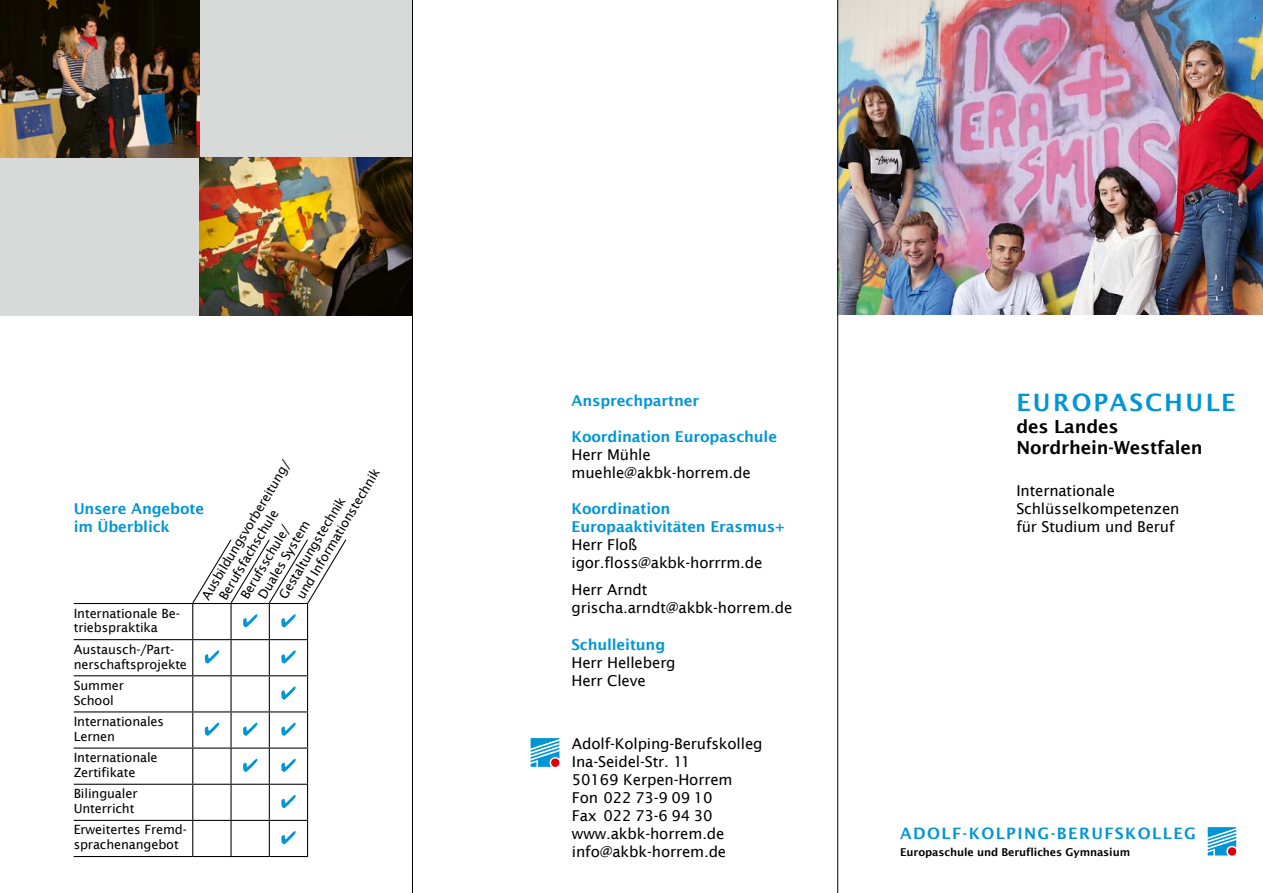
<style>
.page{position:relative;width:1263px;height:893px;background:#fff}
.page>*{position:absolute;margin:0;border:0;box-sizing:border-box;transform-origin:0 0}
.t1{font:600 24px "Lucida Sans";letter-spacing:.08em;color:#0095d5}
.t2{font:600 18px/21.6px "Lucida Sans";letter-spacing:-.01em;color:#000}
.t3{font:600 15.75px "Lucida Sans";letter-spacing:.09em;color:#0095d5}
.t4{font:15px/18.1px "Lucida Sans";letter-spacing:-.01em;color:#000}
.t5{font:600 15px/18.1px "Lucida Sans";letter-spacing:-.01em;color:#0095d5}
.t6{font:12.75px/14.9px "Lucida Sans";letter-spacing:-.01em;color:#000}
.t7{font:600 10.8px "Lucida Sans";letter-spacing:-.01em;color:#000}
</style>
<div class="page">
<hr style="left:192px;top:640px;width:1px;height:35px;background:#000">
<hr style="left:230px;top:640px;width:2px;height:35px;background:#000">
<hr style="left:269px;top:640px;width:1px;height:35px;background:#000">
<hr style="left:307px;top:640px;width:1px;height:35px;background:#000">
<hr style="left:74px;top:675px;width:119px;height:1px;background:#000">
<hr style="left:193px;top:675px;width:38px;height:1px;background:#000">
<hr style="left:192px;top:676px;width:1px;height:35px;background:#000">
<hr style="left:231px;top:675px;width:38px;height:1px;background:#000">
<hr style="left:230px;top:676px;width:2px;height:35px;background:#000">
<hr style="left:269px;top:675px;width:39px;height:1px;background:#000">
<hr style="left:269px;top:676px;width:1px;height:35px;background:#000">
<hr style="left:307px;top:676px;width:1px;height:35px;background:#000">
<hr style="left:74px;top:711px;width:119px;height:1px;background:#000">
<hr style="left:193px;top:711px;width:38px;height:1px;background:#000">
<hr style="left:192px;top:712px;width:1px;height:35px;background:#000">
<hr style="left:231px;top:711px;width:38px;height:1px;background:#000">
<hr style="left:230px;top:712px;width:2px;height:35px;background:#000">
<hr style="left:269px;top:711px;width:39px;height:1px;background:#000">
<hr style="left:269px;top:712px;width:1px;height:35px;background:#000">
<hr style="left:307px;top:712px;width:1px;height:35px;background:#000">
<hr style="left:74px;top:747px;width:119px;height:2px;background:#000">
<hr style="left:193px;top:747px;width:38px;height:2px;background:#000">
<hr style="left:192px;top:749px;width:1px;height:35px;background:#000">
<hr style="left:231px;top:747px;width:38px;height:2px;background:#000">
<hr style="left:230px;top:749px;width:2px;height:35px;background:#000">
<hr style="left:269px;top:747px;width:39px;height:2px;background:#000">
<hr style="left:269px;top:749px;width:1px;height:35px;background:#000">
<hr style="left:307px;top:749px;width:1px;height:35px;background:#000">
<hr style="left:74px;top:784px;width:119px;height:1px;background:#000">
<hr style="left:193px;top:784px;width:38px;height:1px;background:#000">
<hr style="left:192px;top:785px;width:1px;height:35px;background:#000">
<hr style="left:231px;top:784px;width:38px;height:1px;background:#000">
<hr style="left:230px;top:785px;width:2px;height:35px;background:#000">
<hr style="left:269px;top:784px;width:39px;height:1px;background:#000">
<hr style="left:269px;top:785px;width:1px;height:35px;background:#000">
<hr style="left:307px;top:785px;width:1px;height:35px;background:#000">
<hr style="left:74px;top:820px;width:119px;height:1px;background:#000">
<hr style="left:193px;top:820px;width:38px;height:1px;background:#000">
<hr style="left:192px;top:821px;width:1px;height:35px;background:#000">
<hr style="left:231px;top:820px;width:38px;height:1px;background:#000">
<hr style="left:230px;top:821px;width:2px;height:35px;background:#000">
<hr style="left:269px;top:820px;width:39px;height:1px;background:#000">
<hr style="left:269px;top:821px;width:1px;height:35px;background:#000">
<hr style="left:307px;top:821px;width:1px;height:35px;background:#000">
<hr style="left:74px;top:856px;width:119px;height:1px;background:#000">
<hr style="left:193px;top:856px;width:38px;height:1px;background:#000">
<hr style="left:231px;top:856px;width:38px;height:1px;background:#000">
<hr style="left:269px;top:856px;width:39px;height:1px;background:#000">
<hr style="left:74px;top:603px;width:119px;height:1px;background:#000">
<hr style="left:192px;top:604px;width:1px;height:35px;background:#000">
<hr style="left:230px;top:604px;width:2px;height:35px;background:#000">
<hr style="left:269px;top:604px;width:1px;height:35px;background:#000">
<hr style="left:307px;top:604px;width:1px;height:35px;background:#000">
<hr style="left:74px;top:639px;width:119px;height:1px;background:#000">
<hr style="left:193px;top:639px;width:38px;height:1px;background:#000">
<hr style="left:231px;top:639px;width:38px;height:1px;background:#000">
<hr style="left:269px;top:639px;width:39px;height:1px;background:#000">
<hr style="left:193px;top:603px;width:38px;height:1px;background:#000">
<hr style="left:231px;top:603px;width:38px;height:1px;background:#000">
<hr style="left:269px;top:603px;width:39px;height:1px;background:#000">
<svg style="left:243px;top:614px;width:14px;height:13px"></svg>
<svg style="left:281px;top:614px;width:15px;height:13px"></svg>
<svg style="left:205px;top:650px;width:14px;height:13px"></svg>
<svg style="left:281px;top:650px;width:15px;height:13px"></svg>
<svg style="left:281px;top:686px;width:15px;height:14px"></svg>
<svg style="left:205px;top:723px;width:14px;height:13px"></svg>
<svg style="left:243px;top:723px;width:14px;height:13px"></svg>
<svg style="left:281px;top:723px;width:15px;height:13px"></svg>
<svg style="left:243px;top:759px;width:14px;height:13px"></svg>
<svg style="left:281px;top:759px;width:15px;height:13px"></svg>
<svg style="left:281px;top:795px;width:15px;height:13px"></svg>
<svg style="left:281px;top:831px;width:15px;height:13px"></svg>
<svg style="left:193px;top:540px;width:153px;height:63px"></svg>
<div style="left:0;top:0;width:412px;height:315px;background:#d8dada"></div>
<img style="left:200px;top:158px;width:212px;height:157px">
<img style="left:0;top:0;width:200px;height:158px">
<img style="left:838px;top:0;width:425px;height:315px">
<svg style="left:531px;top:738px;width:28px;height:29px"></svg>
<svg style="left:1208px;top:827px;width:28px;height:29px"></svg>
<hr style="left:412px;top:0;width:1px;height:893px;background:#000">
<hr style="left:837px;top:0;width:1px;height:893px;background:#000">
<p class="t6" style="left:203px;top:587px;width:152px;text-indent:-9px;rotate:-59deg">Ausbildungsvorbereitung/<br>Berufsfachschule</p>
<p class="t6" style="left:280px;top:586px;width:151px;text-indent:-9px;rotate:-59deg">Gestaltungstechnik<br>und Informationstechnik</p>
<p class="t5" style="left:74px;top:499px;width:132px">Unsere Angebote im Überblick</p>
<p class="t6" style="left:242px;top:586px;width:90px;text-indent:-9px;rotate:-59deg">Berufsschule/<br>Duales System</p>
<p class="t6" style="left:74px;top:606px;width:108px">Internationale Be&shy;triebspraktika</p>
<p class="t6" style="left:74px;top:642px;width:115px">Austausch-/Part&shy;nerschaftsprojekte</p>
<p class="t6" style="left:74px;top:678px;width:52px">Summer<br>School</p>
<p class="t6" style="left:74px;top:714px;width:92px">Internationales<br>Lernen</p>
<p class="t6" style="left:74px;top:750px;width:85px">Internationale<br>Zertifikate</p>
<p class="t6" style="left:74px;top:786px;width:65px">Bilingualer<br>Unterricht</p>
<p class="t6" style="left:74px;top:822px;width:115px">Erweitertes Fremd&shy;sprachenangebot</p>
<p class="t5" style="left:571px;top:391px;width:129px">Ansprechpartner</p>
<p class="t5" style="left:571px;top:427px;width:207px">Koordination Europaschule</p>
<p class="t4" style="left:571px;top:445px;width:181px">Herr Mühle muehle@akbk-horrem.de</p>
<p class="t5" style="left:571px;top:500px;width:215px">Koordination<br>Europaaktivitäten Erasmus+</p>
<p class="t4" style="left:571px;top:536px;width:192px">Herr Floß igor.floss@akbk-horrrm.de</p>
<p class="t4" style="left:571px;top:581px;width:222px">Herr Arndt grischa.arndt@akbk-horrem.de</p>
<p class="t5" style="left:571px;top:635px;width:95px">Schulleitung</p>
<p class="t4" style="left:571px;top:653px;width:106px">Herr Helleberg<br>Herr Cleve</p>
<p class="t4" style="left:572px;top:734px;width:192px">Adolf-Kolping-Berufskolleg<br>Ina-Seidel-Str. 11<br>50169 Kerpen-Horrem<br>Fon 022 73-9 09 10<br>Fax 022 73-6 94 30 www.akbk-horrem.de info@akbk-horrem.de</p>
<h1 class="t1" style="left:1016px;top:389px;width:221px">EUROPASCHULE</h1>
<p class="t2" style="left:1016px;top:416px;width:188px">des Landes<br>Nordrhein-Westfalen</p>
<p class="t4" style="left:1016px;top:481px;width:165px">Internationale<br>Schlüsselkompetenzen für Studium und Beruf</p>
<p class="t3" style="left:900px;top:824px;width:297px">ADOLF-KOLPING-BERUFSKOLLEG</p>
<p class="t7" style="left:900px;top:846px;width:231px">Europaschule und Berufliches Gymnasium</p>
</div>
